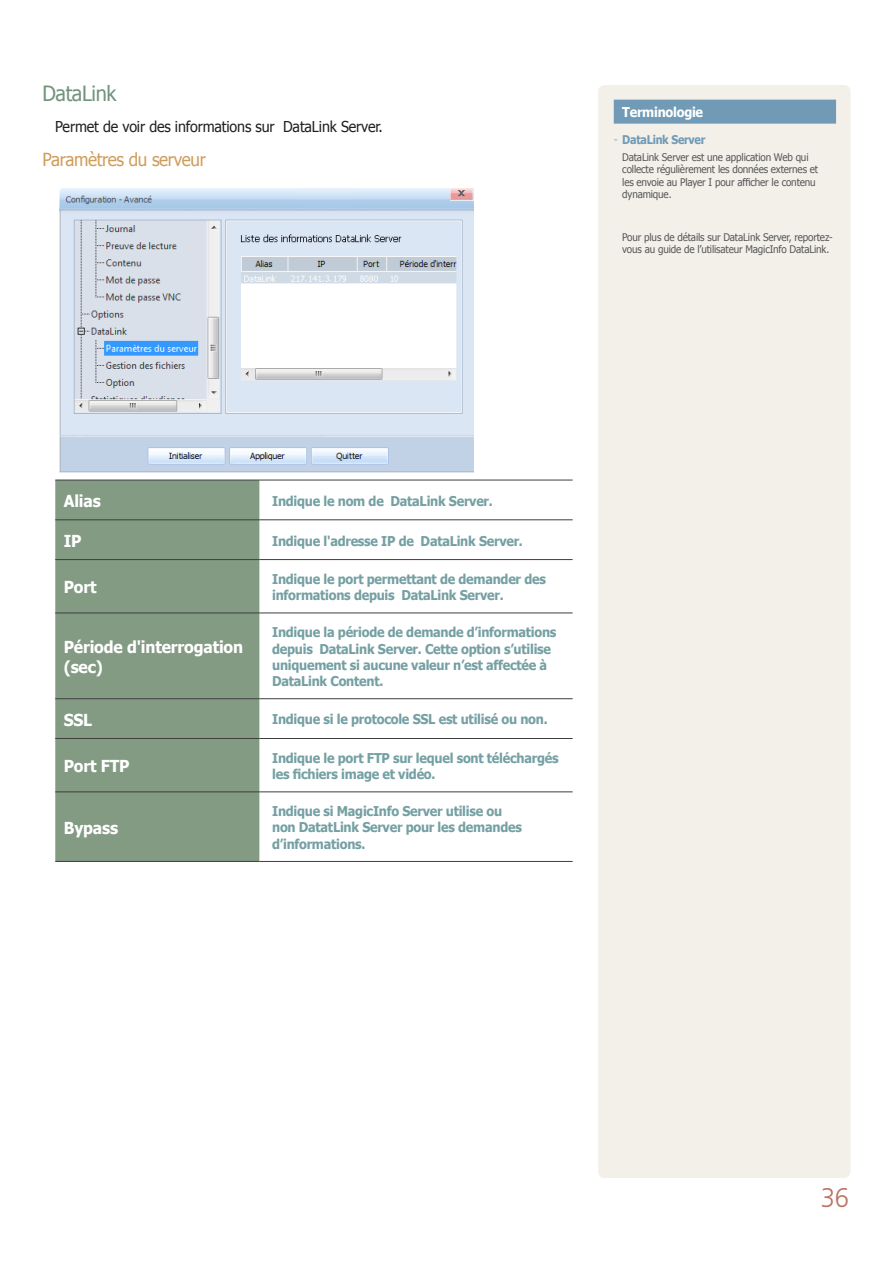
<style>
.page{position:relative;width:893px;height:1263px;background:#fff}
.page>*{position:absolute;margin:0;border:0;box-sizing:border-box;transform-origin:0 0}
.t1{font:300 27px "Frutiger";color:#bc7164;scale:.95 1}
.t2{font:21px "Tahoma";letter-spacing:-.02em;color:#71937b;scale:.95 1}
.t3{font:18px "Tahoma";letter-spacing:-.02em;color:#d09d5a;scale:.95 1}
.t4{font:700 16.5px/19.8px "Tahoma";letter-spacing:-.01em;color:#fff;scale:.95 1}
.t5{font:15px "Tahoma";letter-spacing:-.01em;color:#231f20;scale:.95 1}
.t6{font:700 13.5px/16.2px "Tahoma";letter-spacing:-.02em;color:#75a0a3;scale:.94 1}
.t7{font:700 13.5px "Tahoma";letter-spacing:-.02em;color:#fff;scale:.94 1}
.t8{font:700 12px "Tahoma";letter-spacing:-.025em;color:#709ab6;scale:.9 1}
.t9{font:10.5px/12.6px "Tahoma";letter-spacing:-.015em;color:#57585a;scale:.94 1}
.s1{font-family:"Nanum Gothic";font-weight:400}
</style>
<div class="page">
<img style="left:60px;top:188px;width:414px;height:285px">
<div style="left:55px;top:481px;width:204px;height:380px;background:#839a83"></div>
<hr style="left:259px;top:480px;width:314px;height:1px;background:#3e3e3f">
<hr style="left:259px;top:519px;width:314px;height:1px;background:#3e3e3f">
<hr style="left:259px;top:559px;width:314px;height:1px;background:#3e3e3f">
<hr style="left:259px;top:613px;width:314px;height:1px;background:#3e3e3f">
<hr style="left:259px;top:698px;width:314px;height:1px;background:#3e3e3f">
<hr style="left:259px;top:738px;width:314px;height:1px;background:#3e3e3f">
<hr style="left:259px;top:792px;width:314px;height:1px;background:#3e3e3f">
<hr style="left:259px;top:861px;width:314px;height:1px;background:#3e3e3f">
<hr style="left:55px;top:480px;width:204px;height:1px;background:#3e3e3f">
<hr style="left:55px;top:519px;width:204px;height:1px;background:#3e3e3f">
<hr style="left:55px;top:559px;width:204px;height:1px;background:#3e3e3f">
<hr style="left:55px;top:613px;width:204px;height:1px;background:#3e3e3f">
<hr style="left:55px;top:698px;width:204px;height:1px;background:#3e3e3f">
<hr style="left:55px;top:738px;width:204px;height:1px;background:#3e3e3f">
<hr style="left:55px;top:792px;width:204px;height:1px;background:#3e3e3f">
<hr style="left:55px;top:861px;width:204px;height:1px;background:#3e3e3f">
<div style="left:598px;top:85px;width:252px;height:1093px;background:#f3f0e9;border-radius:6px"></div>
<div style="left:614px;top:100px;width:222px;height:24px;background:#709ab6"></div>
<h2 class="t2" style="left:43px;top:79px;width:79px">DataLink</h2>
<p class="t5" style="left:55px;top:116px;width:346px">Permet de voir des informations sur DataLink Server.</p>
<h3 class="t3" style="left:43px;top:148px;width:173px">Paramètres du serveur</h3>
<p class="t7" style="left:622px;top:102px;width:88px">Terminologie</p>
<p class="t8" style="left:614px;top:131px;width:103px"><span class="s1">-</span> DataLink Server</p>
<p class="t9" style="left:622px;top:150px;width:210px">DataLink Server est une application Web qui collecte régulièrement les données externes et les envoie au Player I pour afficher le contenu dynamique.</p>
<p class="t9" style="left:622px;top:230px;width:225px">Pour plus de détails sur DataLink Server, reportez&shy;vous au guide de l’utilisateur MagicInfo DataLink.</p>
<p class="t4" style="left:64px;top:490px;width:40px">Alias</p>
<p class="t6" style="left:272px;top:492px;width:236px">Indique le nom de DataLink Server.</p>
<p class="t4" style="left:64px;top:530px;width:20px">IP</p>
<p class="t6" style="left:272px;top:532px;width:268px">Indique l'adresse IP de DataLink Server.</p>
<p class="t4" style="left:64px;top:576px;width:36px">Port</p>
<p class="t6" style="left:272px;top:570px;width:293px">Indique le port permettant de demander des informations depuis DataLink Server.</p>
<p class="t4" style="left:64px;top:636px;width:190px">Période d'interrogation (sec)</p>
<p class="t6" style="left:272px;top:623px;width:304px">Indique la période de demande d’informations depuis DataLink Server. Cette option s’utilise uniquement si aucune valeur n’est affectée à DataLink Content.</p>
<p class="t4" style="left:64px;top:709px;width:31px">SSL</p>
<p class="t6" style="left:272px;top:711px;width:295px">Indique si le protocole SSL est utilisé ou non.</p>
<p class="t4" style="left:64px;top:755px;width:71px">Port FTP</p>
<p class="t6" style="left:272px;top:749px;width:306px">Indique le port FTP sur lequel sont téléchargés les fichiers image et vidéo.</p>
<p class="t4" style="left:64px;top:817px;width:59px">Bypass</p>
<p class="t6" style="left:272px;top:802px;width:267px">Indique si MagicInfo Server utilise ou non DatatLink Server pour les demandes d’informations.</p>
<h1 class="t1" style="left:821px;top:1182px;width:31px">36</h1>
</div>
